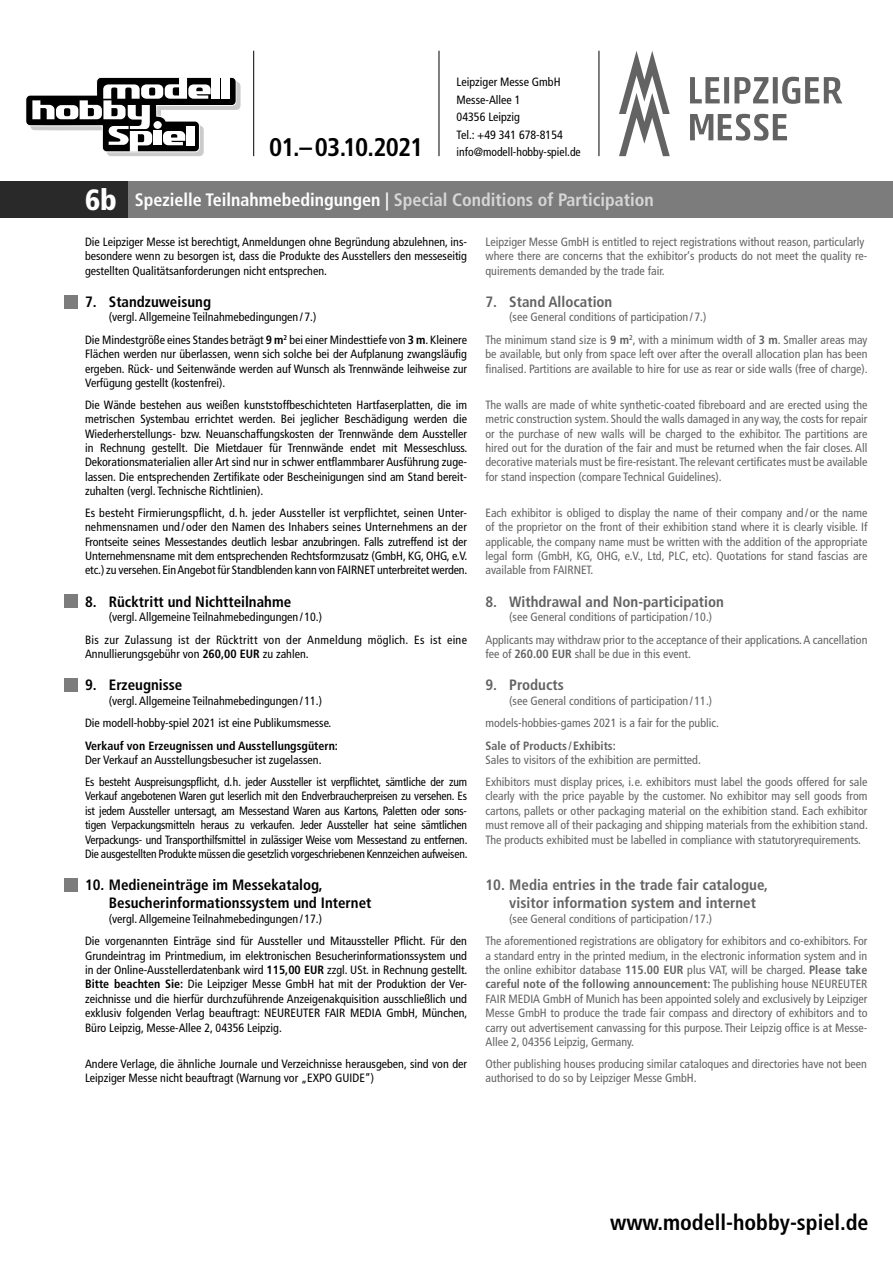
<style>
.page{position:relative;width:893px;height:1263px;background:#fff}
.page>*{position:absolute;margin:0;border:0;box-sizing:border-box;transform-origin:0 0}
.t1{font:700 condensed 25.5px "Frutiger";letter-spacing:-.035em;color:#000}
.t2{font:700 condensed 21.9px "Frutiger";color:#000}
.t3{font:700 condensed 18px "Frutiger";color:#d6d6d6}
.t4{font:700 condensed 15px/18px "Frutiger";color:#636363}
.t5{font:700 condensed 15px/18px "Frutiger";color:#000}
.t6{font:condensed 12px/14.4px "Frutiger";color:#636363}
.t7{font:condensed 12px/14.4px "Frutiger";color:#000}
.t8{font:condensed 12px/14.4px "Frutiger";color:#000;text-align:justify;scale:.96 1}
.t9{font:700 condensed 12px "Frutiger";color:#000}
.t10{font:700 condensed 12px "Frutiger";color:#636363}
.s1{font-weight:900;font-size:29.25px;color:#fff}
.s2{color:#fff}
.s3{font-weight:700}
</style>
<div class="page">
<div style="left:0;top:182px;width:893px;height:36px;background:#7c7c7c"></div>
<div style="left:0;top:182px;width:128px;height:36px;background:#292929"></div>
<div style="left:64px;top:594px;width:14px;height:14px;background:#7c7c7c"></div>
<div style="left:64px;top:678px;width:14px;height:14px;background:#7c7c7c"></div>
<div style="left:64px;top:878px;width:14px;height:14px;background:#7c7c7c"></div>
<div style="left:64px;top:295px;width:14px;height:14px;background:#7c7c7c"></div>
<hr style="left:599px;top:51px;width:1px;height:105px;background:#000">
<hr style="left:253px;top:51px;width:1px;height:105px;background:#000">
<hr style="left:439px;top:51px;width:1px;height:105px;background:#000">
<svg style="left:690px;top:114px;width:97px;height:27px"></svg>
<svg style="left:690px;top:77px;width:152px;height:27px"></svg>
<svg style="left:619px;top:51px;width:51px;height:105px"></svg>
<svg style="left:26px;top:77px;width:215px;height:79px"></svg>
<h1 class="t1" style="left:269px;top:132px;width:156px">01.–03.10.2021</h1>
<p class="t7" style="left:457px;top:73px;width:126px;line-height:17.5px">Leipziger Messe GmbH<br>Messe-Allee 1<br>04356 Leipzig<br>Tel.: +49 341 678-8154 info@modell-hobby-spiel.de</p>
<h3 class="t3" style="left:85px;top:189px;width:570px"><span class="s1">6b</span> <span class="s2">Spezielle Teilnahmebedingungen |</span> Special Conditions of Participation</h3>
<p class="t7" style="left:85px;top:235px;width:383px;text-align:justify">Die Leipziger Messe ist berechtigt, Anmeldungen ohne Begründung abzulehnen, ins&shy;besondere wenn zu besorgen ist, dass die Produkte des Ausstellers den messeseitig gestellten Qualitätsanforderungen nicht entsprechen.</p>
<p class="t5" style="left:85px;top:293px;width:128px">7. Standzuweisung</p>
<p class="t7" style="left:85px;top:306px;width:383px;line-height:22.5px;text-indent:24px">(vergl. Allgemeine Teilnahmebedingungen / 7.)<br>Die Mindestgröße eines Standes beträgt <span class="s3">9 m</span><sup>2</sup> bei einer Mindesttiefe von <span class="s3">3 m</span>. Kleinere</p>
<p class="t7" style="left:85px;top:347px;width:383px;text-align:justify">Flächen werden nur überlassen, wenn sich solche bei der Aufplanung zwangsläufig ergeben. Rück- und Seitenwände werden auf Wunsch als Trennwände leihweise zur Verfügung gestellt (kostenfrei).</p>
<p class="t7" style="left:85px;top:397px;width:384px;text-align:justify">Die Wände bestehen aus weißen kunststoffbeschichteten Hartfaserplatten, die im metrischen Systembau errichtet werden. Bei jeglicher Beschädigung werden die Wiederherstellungs- bzw. Neuanschaffungskosten der Trennwände dem Aussteller in Rechnung gestellt. Die Mietdauer für Trennwände endet mit Messeschluss.<br>Dekorationsmaterialien aller Art sind nur in schwer entflammbarer Ausführung zuge&shy;lassen. Die entsprechenden Zertifikate oder Bescheinigungen sind am Stand bereit&shy;zuhalten (vergl. Technische Richtlinien).</p>
<p class="t7" style="left:85px;top:505px;width:384px;text-align:justify">Es besteht Firmierungspflicht, d. h. jeder Aussteller ist verpflichtet, seinen Unter&shy;nehmensnamen und / oder den Namen des Inhabers seines Unternehmens an der Frontseite seines Messestandes deutlich lesbar anzubringen. Falls zutreffend ist der Unternehmensname mit dem entsprechenden Rechtsformzusatz (GmbH, KG, OHG, e.V. etc.) zu versehen. Ein Angebot für Standblenden kann von FAIRNET unterbreitet werden.</p>
<p class="t5" style="left:85px;top:593px;width:208px">8. Rücktritt und Nichtteilnahme</p>
<p class="t7" style="left:85px;top:606px;width:383px;line-height:22.5px;text-indent:24px">(vergl. Allgemeine Teilnahmebedingungen / 10.)<br>Bis zur Zulassung ist der Rücktritt von der Anmeldung möglich. Es ist eine</p>
<p class="t7" style="left:85px;top:647px;width:225px">Annullierungsgebühr von <span class="s3">260,00 EUR</span> zu zahlen.</p>
<p class="t5" style="left:85px;top:676px;width:99px">9. Erzeugnisse</p>
<p class="t7" style="left:85px;top:689px;width:248px;line-height:22.5px;text-indent:24px">(vergl. Allgemeine Teilnahmebedingungen / 11.)<br>Die modell-hobby-spiel 2021 ist eine Publikumsmesse.</p>
<p class="t9" style="left:85px;top:739px;width:255px">Verkauf von Erzeugnissen und Ausstellungsgütern:</p>
<p class="t7" style="left:85px;top:749px;width:383px;line-height:21.6px">Der Verkauf an Ausstellungsbesucher ist zugelassen.<br>Es besteht Auspreisungspflicht, d.h. jeder Aussteller ist verpflichtet, sämtliche der zum</p>
<p class="t8" style="left:85px;top:789px;width:400px">Verkauf angebotenen Waren gut leserlich mit den Endverbraucherpreisen zu versehen. Es ist jedem Aussteller untersagt, am Messestand Waren aus Kartons, Paletten oder sons&shy;tigen Verpackungsmitteln heraus zu verkaufen. Jeder Aussteller hat seine sämtlichen Verpackungs- und Transporthilfsmittel in zulässiger Weise vom Messestand zu entfernen.<br>Die ausgestellten Produkte müssen die gesetzlich vorgeschriebenen Kennzeichen aufweisen.</p>
<p class="t5" style="left:109px;top:876px;width:264px;text-indent:-24px">10. Medieneinträge im Messekatalog,<br>Besucherinformationssystem und Internet</p>
<p class="t7" style="left:85px;top:907px;width:383px;line-height:22.5px;text-indent:24px">(vergl. Allgemeine Teilnahmebedingungen / 17.)<br>Die vorgenannten Einträge sind für Aussteller und Mitaussteller Pflicht. Für den</p>
<p class="t7" style="left:85px;top:948px;width:384px;text-align:justify">Grundeintrag im Printmedium, im elektronischen Besucherinformationssystem und in der Online-Ausstellerdatenbank wird <span class="s3">115,00 EUR</span> zzgl. USt. in Rechnung gestellt.<br><span class="s3">Bitte beachten Sie:</span> Die Leipziger Messe GmbH hat mit der Produktion der Ver&shy;zeichnisse und die hierfür durchzuführende Anzeigenakquisition ausschließlich und exklusiv folgenden Verlag beauftragt: NEUREUTER FAIR MEDIA GmbH, München, Büro Leipzig, Messe-Allee 2, 04356 Leipzig.</p>
<p class="t7" style="left:85px;top:1056px;width:383px">Andere Verlage, die ähnliche Journale und Verzeichnisse herausgeben, sind von der<br>Leipziger Messe nicht beauftragt (Warnung vor „EXPO GUIDE“)</p>
<p class="t6" style="left:485px;top:235px;width:383px">Leipziger Messe GmbH is entitled to reject registrations without reason, particularly where there are concerns that the exhibitor‘s products do not meet the quality re&shy;quirements demanded by the trade fair.</p>
<p class="t4" style="left:485px;top:293px;width:128px">7. Stand Allocation</p>
<p class="t6" style="left:485px;top:306px;width:383px;line-height:22.5px;text-indent:24px">(see General conditions of participation / 7.)<br>The minimum stand size is <span class="s3">9 m</span><sup>2</sup>, with a minimum width of <span class="s3">3 m</span>. Smaller areas may</p>
<p class="t6" style="left:485px;top:347px;width:384px">be available, but only from space left over after the overall allocation plan has been finalised. Partitions are available to hire for use as rear or side walls (free of charge).</p>
<p class="t6" style="left:485px;top:397px;width:383px;text-align:justify">The walls are made of white synthetic-coated fibreboard and are erected using the metric construction system. Should the walls damaged in any way, the costs for repair or the purchase of new walls will be charged to the exhibitor. The partitions are hired out for the duration of the fair and must be returned when the fair closes. All decorative materials must be fire-resistant. The relevant certificates must be available for stand inspection (compare Technical Guidelines).</p>
<p class="t6" style="left:485px;top:505px;width:383px;text-align:justify">Each exhibitor is obliged to display the name of their company and / or the name of the proprietor on the front of their exhibition stand where it is clearly visible. If applicable, the company name must be written with the addition of the appropriate legal form (GmbH, KG, OHG, e.V., Ltd, PLC, etc). Quotations for stand fascias are available from FAIRNET.</p>
<p class="t4" style="left:485px;top:593px;width:240px">8. Withdrawal and Non-participation</p>
<p class="t6" style="left:485px;top:606px;width:384px;line-height:22.5px;text-indent:24px">(see General conditions of participation / 10.)<br>Applicants may withdraw prior to the acceptance of their applications. A cancellation</p>
<p class="t6" style="left:485px;top:647px;width:207px">fee of <span class="s3">260.00 EUR</span> shall be due in this event.</p>
<p class="t4" style="left:485px;top:676px;width:80px">9. Products</p>
<p class="t6" style="left:485px;top:689px;width:235px;line-height:22.5px;text-indent:24px">(see General conditions of participation / 11.) models-hobbies-games 2021 is a fair for the public.</p>
<p class="t10" style="left:485px;top:739px;width:132px">Sale of Products /Exhibits:</p>
<p class="t6" style="left:485px;top:749px;width:384px;line-height:21.6px">Sales to visitors of the exhibition are permitted.<br>Exhibitors must display prices, i.e. exhibitors must label the goods offered for sale</p>
<p class="t6" style="left:485px;top:789px;width:384px;text-align:justify">clearly with the price payable by the customer. No exhibitor may sell goods from cartons, pallets or other packaging material on the exhibition stand. Each exhibitor must remove all of their packaging and shipping materials from the exhibition stand.<br>The products exhibited must be labelled in compliance with statutoryrequirements.</p>
<p class="t4" style="left:509px;top:876px;width:260px;text-indent:-24px">10. Media entries in the trade fair catalogue, visitor information system and internet</p>
<p class="t6" style="left:485px;top:907px;width:384px;line-height:22.5px;text-indent:24px">(see General conditions of participation / 17.)<br>The aforementioned registrations are obligatory for exhibitors and co-exhibitors. For</p>
<p class="t6" style="left:485px;top:948px;width:384px;text-align:justify">a standard entry in the printed medium, in the electronic information system and in the online exhibitor database <span class="s3">115.00 EUR</span> plus VAT, will be charged. <span class="s3">Please take careful note of the following announcement:</span> The publishing house NEUREUTER FAIR MEDIA GmbH of Munich has been appointed solely and exclusively by Leipziger Messe GmbH to produce the trade fair compass and directory of exhibitors and to carry out advertisement canvassing for this purpose. Their Leipzig office is at Messe-Allee 2, 04356 Leipzig, Germany.</p>
<p class="t6" style="left:485px;top:1056px;width:383px">Other publishing houses producing similar cataloques and directories have not been authorised to do so by Leipziger Messe GmbH.</p>
<h2 class="t2" style="left:610px;top:1209px;width:260px">www.modell-hobby-spiel.de</h2>
</div>
